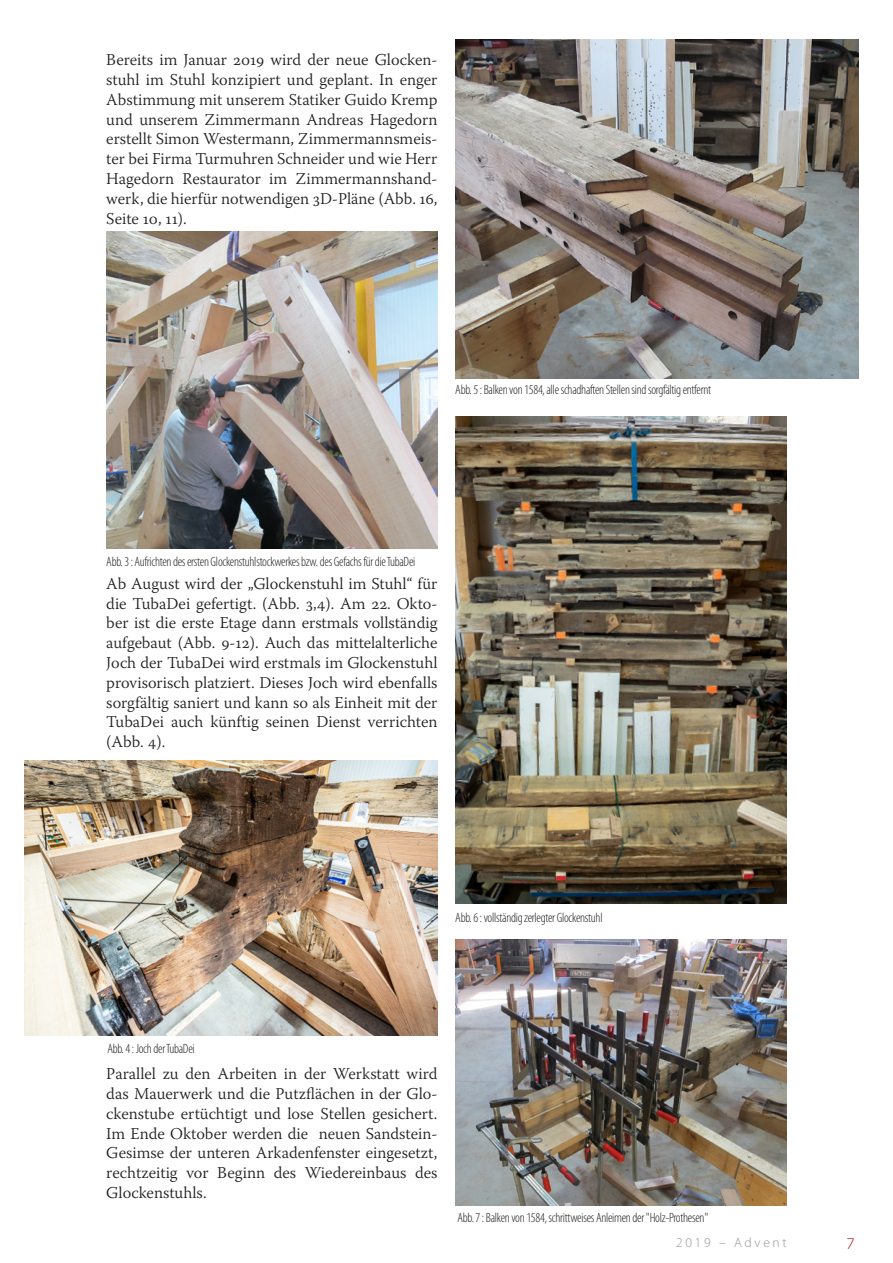
<style>
.page{position:relative;width:893px;height:1263px;background:#fff}
.page>*{position:absolute;margin:0;border:0;box-sizing:border-box;transform-origin:0 0}
.t1{font:300 18px "Myriad Pro";color:#af1e22}
.t2{font:300 16.5px/19.8px "Warnock Pro";color:#231f20;text-align:justify}
.t3{font:300 condensed 13.5px "Myriad Pro";letter-spacing:-.02em;color:#231f20}
.t4{font:300 13.5px "Myriad Pro";letter-spacing:.2em;color:#939598}
</style>
<div class="page">
<img style="left:455px;top:40px;width:404px;height:338px">
<img style="left:455px;top:940px;width:332px;height:265px">
<img style="left:455px;top:416px;width:332px;height:487px">
<img style="left:106px;top:232px;width:331px;height:316px">
<img style="left:24px;top:760px;width:413px;height:276px">
<p class="t2" style="left:106px;top:50px;width:333px">Bereits im Januar 2019 wird der neue Glocken&shy;stuhl im Stuhl konzipiert und geplant. In enger Abstimmung mit unserem Statiker Guido Kremp und unserem Zimmermann Andreas Hagedorn erstellt Simon Westermann, Zimmermannsmeis&shy;ter bei Firma Turmuhren Schneider und wie Herr Hagedorn Restaurator im Zimmermannshand&shy;werk, die hierfür notwendigen 3D-Pläne (Abb. 16, Seite 10, 11).</p>
<p class="t3" style="left:455px;top:382px;width:257px">Abb. 5 : Balken von 1584, alle schadhaften Stellen sind sorgfältig entfernt</p>
<p class="t3" style="left:106px;top:555px;width:311px">Abb. 3 : Aufrichten des ersten Glockenstuhlstockwerkes bzw. des Gefachs für die TubaDei</p>
<p class="t2" style="left:106px;top:573px;width:333px">Ab August wird der „Glockenstuhl im Stuhl“ für die TubaDei gefertigt. (Abb. 3,4). Am 22. Okto&shy;ber ist die erste Etage dann erstmals vollständig aufgebaut (Abb. 9-12). Auch das mittelalterliche Joch der TubaDei wird erstmals im Glockenstuhl provisorisch platziert. Dieses Joch wird ebenfalls sorgfältig saniert und kann so als Einheit mit der TubaDei auch künftig seinen Dienst verrichten (Abb. 4).</p>
<p class="t3" style="left:455px;top:910px;width:149px">Abb. 6 : vollständig zerlegter Glockenstuhl</p>
<p class="t3" style="left:107px;top:1042px;width:89px">Abb. 4 : Joch der TubaDei</p>
<p class="t2" style="left:106px;top:1063px;width:333px">Parallel zu den Arbeiten in der Werkstatt wird das Mauerwerk und die Putzflächen in der Glo&shy;ckenstube ertüchtigt und lose Stellen gesichert.<br>Im Ende Oktober werden die neuen Sandstein-Gesimse der unteren Arkadenfenster eingesetzt, rechtzeitig vor Beginn des Wiedereinbaus des Glockenstuhls.</p>
<p class="t3" style="left:457px;top:1210px;width:252px">Abb. 7 : Balken von 1584, schrittweises Anleimen der "Holz-Prothesen"</p>
<p class="t4" style="left:676px;top:1235px;width:112px">2019 – Advent</p>
<p class="t1" style="left:847px;top:1231px;width:9px">7</p>
</div>
